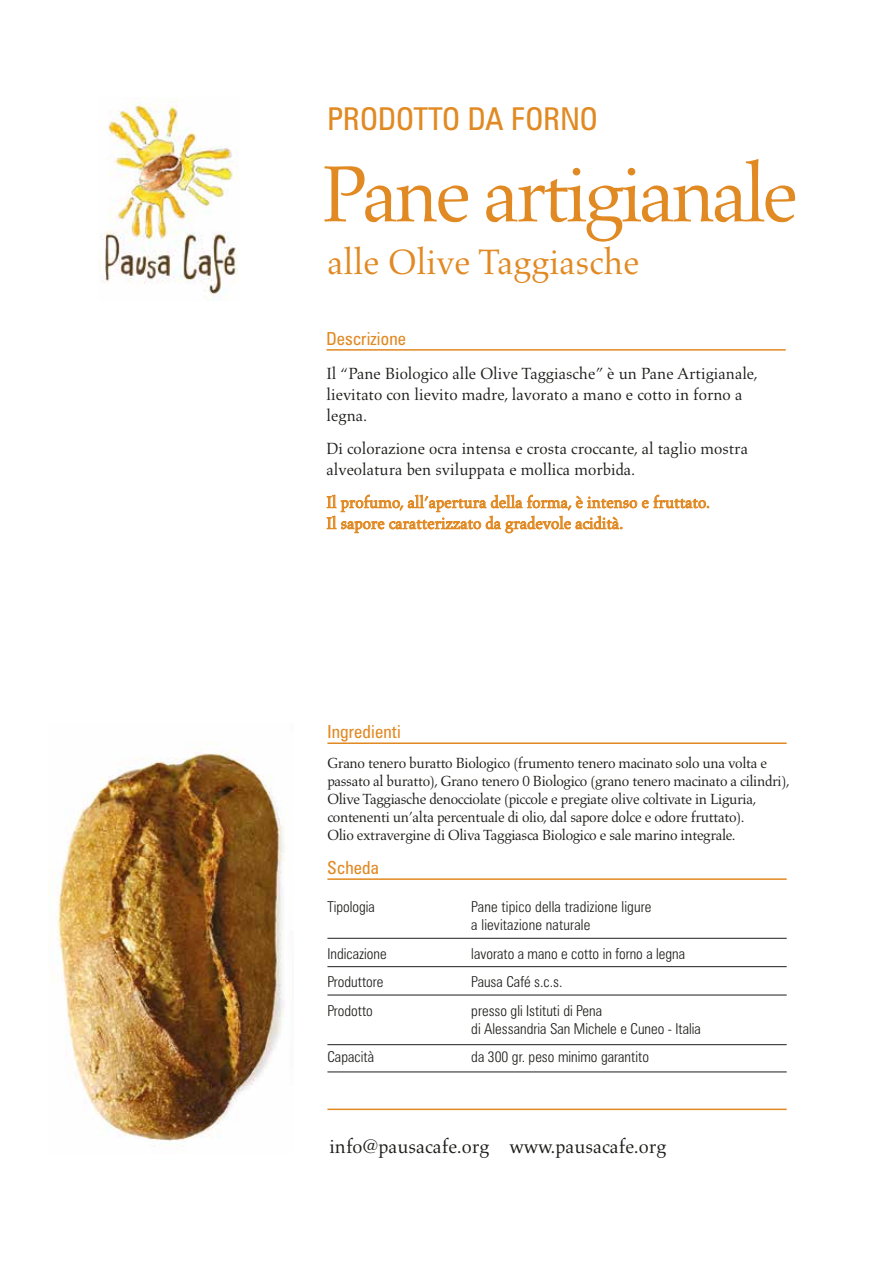
<style>
.page{position:relative;width:893px;height:1263px;background:#fff}
.page>*{position:absolute;margin:0;border:0;box-sizing:border-box;transform-origin:0 0}
.t1{font:81px "Aldus";letter-spacing:-.05em;color:#e18922}
.t2{font:36px "Aldus";color:#e18922}
.t3{font:condensed 31.5px "Zurich BT";color:#e18922}
.t4{font:19.95px "Aldus";color:#1d1d1b}
.t5{font:condensed 18px "Zurich BT";letter-spacing:.01em;color:#e18922}
.t6{font:16.5px/21px "Aldus";color:#1d1d1b}
.t7{font:16.5px/21px "Aldus";color:#e18922}
.t8{font:15px/18px "Aldus";letter-spacing:-.025em;color:#1d1d1b}
.t9{font:300 condensed 15px/18px "Zurich BT";color:#1d1d1b}
</style>
<div class="page">
<img style="left:48px;top:747px;width:237px;height:399px">
<hr style="left:327px;top:878px;width:460px;height:2px;background:#e18922">
<hr style="left:327px;top:1108px;width:460px;height:2px;background:#e18922">
<hr style="left:327px;top:938px;width:460px;height:1px;background:#1d1d1b">
<hr style="left:327px;top:966px;width:460px;height:1px;background:#1d1d1b">
<hr style="left:327px;top:995px;width:460px;height:1px;background:#1d1d1b">
<hr style="left:327px;top:1044px;width:460px;height:1px;background:#1d1d1b">
<hr style="left:327px;top:1072px;width:460px;height:1px;background:#1d1d1b">
<svg style="left:327px;top:494px;width:382px;height:39px"></svg>
<hr style="left:326px;top:349px;width:460px;height:2px;background:#e18922">
<img style="left:99px;top:99px;width:139px;height:202px">
<hr style="left:327px;top:742px;width:460px;height:2px;background:#e18922">
<h3 class="t3" style="left:327px;top:100px;width:272px">PRODOTTO DA FORNO</h3>
<h1 class="t1" style="left:321px;top:149px;width:478px">Pane artigianale</h1>
<h2 class="t2" style="left:327px;top:242px;width:313px">alle Olive Taggiasche</h2>
<p class="t5" style="left:326px;top:327px;width:81px">Descrizione</p>
<p class="t6" style="left:326px;top:363px;width:433px">Il “Pane Biologico alle Olive Taggiasche” è un Pane Artigianale, lievitato con lievito madre, lavorato a mano e cotto in forno a legna.</p>
<p class="t6" style="left:326px;top:438px;width:423px">Di colorazione ocra intensa e crosta croccante, al taglio mostra alveolatura ben sviluppata e mollica morbida.</p>
<p class="t7" style="left:326px;top:492px;width:385px">Il profumo, all’apertura della forma, è intenso e fruttato.<br>Il sapore caratterizzato da gradevole acidità.</p>
<p class="t5" style="left:327px;top:721px;width:75px">Ingredienti</p>
<p class="t8" style="left:327px;top:754px;width:464px">Grano tenero buratto Biologico (frumento tenero macinato solo una volta e passato al buratto), Grano tenero 0 Biologico (grano tenero macinato a cilindri), Olive Taggiasche denocciolate (piccole e pregiate olive coltivate in Liguria, contenenti un’alta percentuale di olio, dal sapore dolce e odore fruttato).<br>Olio extravergine di Oliva Taggiasca Biologico e sale marino integrale.</p>
<p class="t5" style="left:327px;top:856px;width:53px">Scheda</p>
<p class="t9" style="left:327px;top:897px;width:49px">Tipologia</p>
<p class="t9" style="left:471px;top:897px;width:182px">Pane tipico della tradizione ligure a lievitazione naturale</p>
<p class="t9" style="left:327px;top:944px;width:61px">Indicazione</p>
<p class="t9" style="left:471px;top:944px;width:215px">lavorato a mano e cotto in forno a legna</p>
<p class="t9" style="left:327px;top:972px;width:58px">Produttore</p>
<p class="t9" style="left:471px;top:972px;width:93px">Pausa Café s.c.s.</p>
<p class="t9" style="left:327px;top:1001px;width:47px">Prodotto</p>
<p class="t9" style="left:471px;top:1001px;width:231px">presso gli Istituti di Pena<br>di Alessandria San Michele e Cuneo - Italia</p>
<p class="t9" style="left:327px;top:1047px;width:48px">Capacità</p>
<p class="t9" style="left:471px;top:1047px;width:179px">da 300 gr. peso minimo garantito</p>
<h3 class="t4" style="left:329px;top:1135px;width:339px">info@pausacafe.org www.pausacafe.org</h3>
</div>
